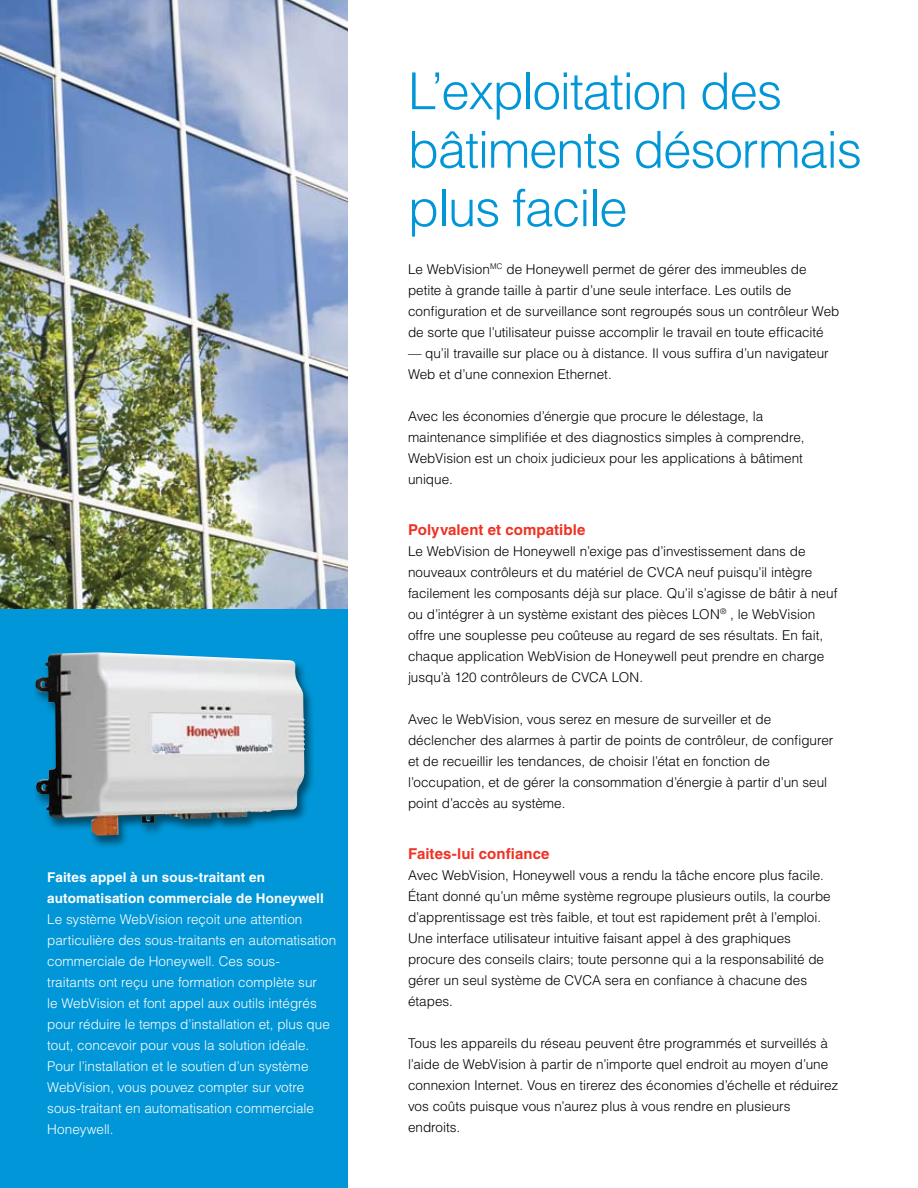
<style>
.page{position:relative;width:918px;height:1188px;background:#fff}
.page>*{position:absolute;margin:0;border:0;box-sizing:border-box;transform-origin:0 0}
.t1{font:300 51px/58.5px "Helvetica";letter-spacing:-.025em;color:#0096d7}
.t2{font:700 15px "Helvetica";letter-spacing:.005em;color:#ee3224}
.t3{font:300 13.5px/21px "Helvetica";color:#000}
.t4{font:300 13.5px/21px "Helvetica";color:#fff}
.t5{font:700 13.5px/21px "Helvetica";letter-spacing:.01em;color:#fff}
</style>
<div class="page">
<img style="left:0;top:0;width:347px;height:609px">
<div style="left:0;top:609px;width:347px;height:579px;background:#0096d7"></div>
<div style="left:32px;top:651px;width:283px;height:198px;background:#000;opacity:.5"></div>
<img style="left:36px;top:652px;width:269px;height:184px">
<p class="t5" style="left:47px;top:867px;width:278px">Faites appel à un sous-traitant en automatisation commerciale de Honeywell</p>
<p class="t4" style="left:47px;top:908px;width:291px">Le système WebVision reçoit une attention particulière des sous-traitants en automatisation commerciale de Honeywell. Ces sous-<br>traitants ont reçu une formation complète sur<br>le WebVision et font appel aux outils intégrés pour réduire le temps d’installation et, plus que tout, concevoir pour vous la solution idéale.<br>Pour l’installation et le soutien d’un système WebVision, vous pouvez compter sur votre sous-traitant en automatisation commerciale Honeywell.</p>
<h1 class="t1" style="left:408px;top:60px;width:456px">L’exploitation des bâtiments désormais plus facile</h1>
<p class="t3" style="left:408px;top:258px;width:433px">Le WebVision<sup>MC</sup> de Honeywell permet de gérer des immeubles de petite à grande taille à partir d’une seule interface. Les outils de configuration et de surveillance sont regroupés sous un contrôleur Web de sorte que l’utilisateur puisse accomplir le travail en toute efficacité</p>
<p class="t3" style="left:408px;top:342px;width:422px">— qu’il travaille sur place ou à distance. Il vous suffira d’un navigateur<br>Web et d’une connexion Ethernet.</p>
<p class="t3" style="left:408px;top:405px;width:398px">Avec les économies d’énergie que procure le délestage, la maintenance simplifiée et des diagnostics simples à comprendre, WebVision est un choix judicieux pour les applications à bâtiment unique.</p>
<p class="t2" style="left:408px;top:520px;width:179px">Polyvalent et compatible</p>
<p class="t3" style="left:408px;top:540px;width:431px">Le WebVision de Honeywell n’exige pas d’investissement dans de nouveaux contrôleurs et du matériel de CVCA neuf puisqu’il intègre facilement les composants déjà sur place. Qu’il s’agisse de bâtir à neuf ou d’intégrer à un système existant des pièces LON<sup>®</sup> , le WebVision offre une souplesse peu coûteuse au regard de ses résultats. En fait, chaque application WebVision de Honeywell peut prendre en charge jusqu’à 120 contrôleurs de CVCA LON.</p>
<p class="t3" style="left:408px;top:708px;width:427px">Avec le WebVision, vous serez en mesure de surveiller et de déclencher des alarmes à partir de points de contrôleur, de configurer et de recueillir les tendances, de choisir l’état en fonction de l’occupation, et de gérer la consommation d’énergie à partir d’un seul point d’accès au système.</p>
<p class="t2" style="left:408px;top:844px;width:143px">Faites-lui confiance</p>
<p class="t3" style="left:408px;top:864px;width:424px">Avec WebVision, Honeywell vous a rendu la tâche encore plus facile.<br>Étant donné qu’un même système regroupe plusieurs outils, la courbe d’apprentissage est très faible, et tout est rapidement prêt à l’emploi.<br>Une interface utilisateur intuitive faisant appel à des graphiques procure des conseils clairs; toute personne qui a la responsabilité de gérer un seul système de CVCA sera en confiance à chacune des étapes.</p>
<p class="t3" style="left:408px;top:1032px;width:432px">Tous les appareils du réseau peuvent être programmés et surveillés à l’aide de WebVision à partir de n’importe quel endroit au moyen d’une connexion Internet. Vous en tirerez des économies d’échelle et réduirez vos coûts puisque vous n’aurez plus à vous rendre en plusieurs endroits.</p>
</div>
